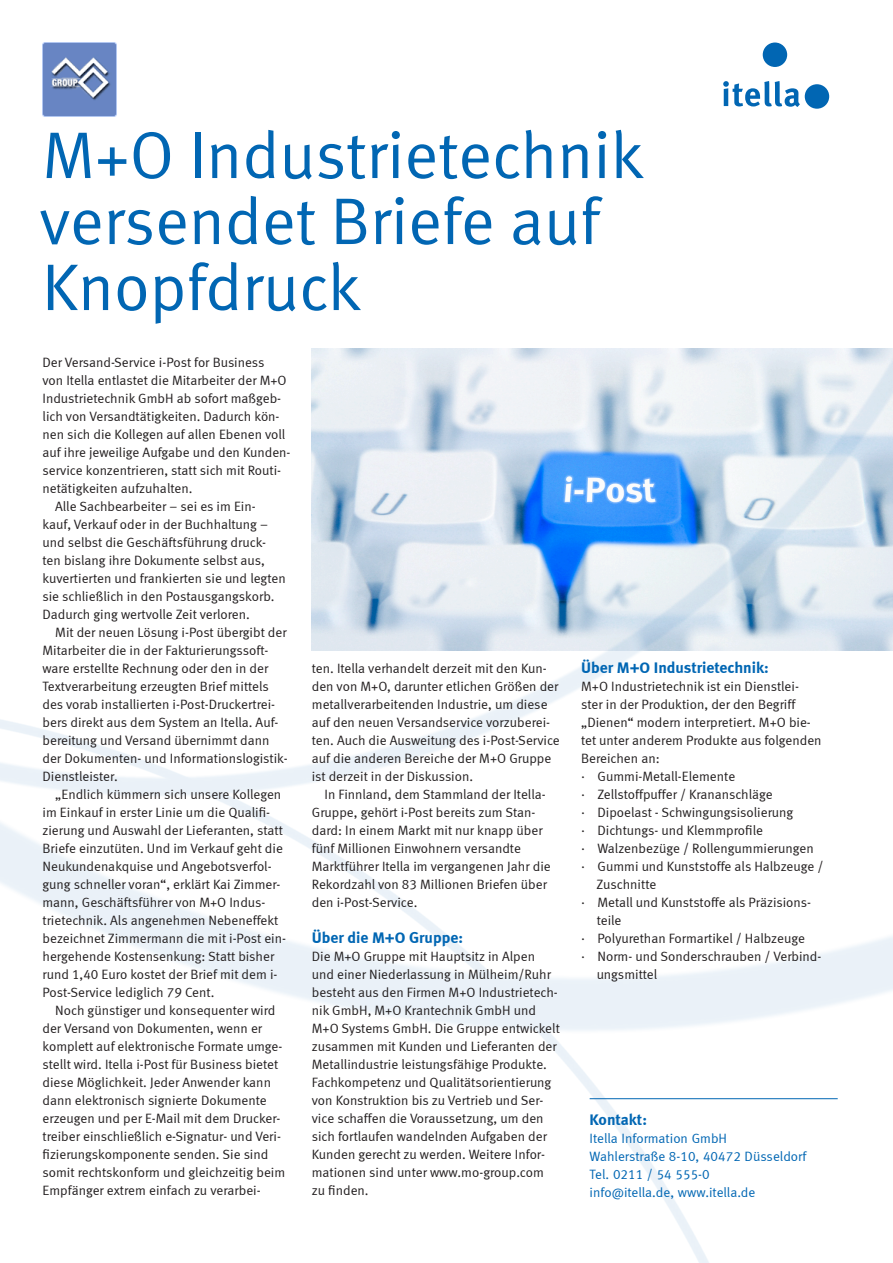
<style>
.page{position:relative;width:893px;height:1263px;background:#fff}
.page>*{position:absolute;margin:0;border:0;box-sizing:border-box;transform-origin:0 0}
.Cover_headline{font:66px/66px "Meta Normal LF";color:#0166b3}
.Body_1st_line_ind{font:15.75px "Meta Bold LF";color:#0166b3}
.Back_green_contact{font:15.75px "Meta Bold LF";color:#0166b3}
.Body{font:13.5px/18px "Meta Normal LF";color:#231f20}
.Body_1st_line_ind-2{font:13.5px/18px "Meta Normal LF";color:#231f20}
.Back_blue_contact{font:13.5px "Meta Normal LF";color:#0166b3}
</style>
<div class="page">
<img style="left:0;top:42px;width:893px;height:807px">
<div style="left:805px;top:84px;width:24px;height:25px;background:#0166b3;border-radius:50%"></div>
<div style="left:763px;top:43px;width:24px;height:24px;background:#0166b3;border-radius:50%"></div>
<svg style="left:723px;top:81px;width:77px;height:26px"></svg>
<hr style="left:590px;top:1098px;width:248px;height:1px;background:#0166b3">
<img style="left:43px;top:43px;width:73px;height:73px">
<p class="Cover_headline" style="left:40px;top:121px;width:606px">M+O Industrietechnik versendet Briefe auf<br>Knopfdruck</p>
<p class="Body" style="left:43px;top:353px;width:250px">Der Versand-Service i-Post for Business<br>von Itella entlastet die Mitarbeiter der M+O Industrietechnik GmbH ab sofort maßgeb&shy;lich von Versandtätigkeiten. Dadurch kön&shy;nen sich die Kollegen auf allen Ebenen voll auf ihre jeweilige Aufgabe und den Kunden&shy;service konzentrieren, statt sich mit Routi&shy;netätigkeiten aufzuhalten.</p>
<p class="Body" style="left:43px;top:497px;width:245px;text-indent:13px">Alle Sachbearbeiter – sei es im Ein&shy;kauf, Verkauf oder in der Buchhaltung – und selbst die Geschäftsführung druck&shy;ten bislang ihre Dokumente selbst aus, kuvertierten und frankierten sie und legten sie schließlich in den Postausgangskorb.<br>Dadurch ging wertvolle Zeit verloren.</p>
<p class="Body" style="left:43px;top:623px;width:247px;text-indent:13px">Mit der neuen Lösung i-Post übergibt der Mitarbeiter die in der Fakturierungssoft&shy;ware erstellte Rechnung oder den in der Textverarbeitung erzeugten Brief mittels des vorab installierten i-Post-Druckertrei&shy;bers direkt aus dem System an Itella. Auf&shy;bereitung und Versand übernimmt dann der Dokumenten- und Informationslogistik-Dienstleister.</p>
<p class="Body" style="left:43px;top:785px;width:245px;text-indent:13px">„Endlich kümmern sich unsere Kollegen im Einkauf in erster Linie um die Qualifi&shy;zierung und Auswahl der Lieferanten, statt Briefe einzutüten. Und im Verkauf geht die Neukundenakquise und Angebotsverfol&shy;gung schneller voran“, erklärt Kai Zimmer&shy;mann, Geschäftsführer von M+O Indus&shy;trietechnik. Als angenehmen Nebeneffekt bezeichnet Zimmermann die mit i-Post ein&shy;hergehende Kostensenkung: Statt bisher rund 1,40 Euro kostet der Brief mit dem i-Post-Service lediglich 79 Cent.</p>
<p class="Body" style="left:43px;top:1001px;width:244px;text-indent:13px">Noch günstiger und konsequenter wird der Versand von Dokumenten, wenn er komplett auf elektronische Formate umge&shy;stellt wird. Itella i-Post für Business bietet diese Möglichkeit. Jeder Anwender kann dann elektronisch signierte Dokumente erzeugen und per E-Mail mit dem Drucker&shy;treiber einschließlich e-Signatur- und Veri&shy;fizierungskomponente senden. Sie sind somit rechtskonform und gleichzeitig beim Empfänger extrem einfach zu verarbei-</p>
<p class="Body_1st_line_ind" style="left:581px;top:658px;width:189px">Über M+O Industrietechnik:</p>
<p class="Body_1st_line_ind-2" style="left:581px;top:677px;width:242px">M+O Industrietechnik ist ein Dienstlei&shy;ster in der Produktion, der den Begriff „Dienen“ modern interpretiert. M+O bie&shy;tet unter anderem Produkte aus folgenden Bereichen an:</p>
<p class="Body_1st_line_ind-2" style="left:581px;top:767px;width:156px">· Gummi-Metall-Elemente</p>
<p class="Body_1st_line_ind-2" style="left:581px;top:785px;width:193px">· Zellstoffpuffer / Krananschläge</p>
<p class="Body_1st_line_ind-2" style="left:581px;top:803px;width:214px">· Dipoelast - Schwingungsisolierung</p>
<p class="Body_1st_line_ind-2" style="left:581px;top:821px;width:183px">· Dichtungs- und Klemmprofile</p>
<p class="Body_1st_line_ind-2" style="left:581px;top:839px;width:234px">· Walzenbezüge / Rollengummierungen</p>
<p class="Body_1st_line_ind-2" style="left:581px;top:857px;width:244px">· Gummi und Kunststoffe als Halbzeuge /</p>
<p class="Body_1st_line_ind-2" style="left:596px;top:875px;width:61px">Zuschnitte</p>
<p class="Body_1st_line_ind-2" style="left:581px;top:893px;width:231px">· Metall und Kunststoffe als Präzisions-</p>
<p class="Body_1st_line_ind-2" style="left:597px;top:911px;width:26px">teile</p>
<p class="Body_1st_line_ind-2" style="left:581px;top:929px;width:225px">· Polyurethan Formartikel / Halbzeuge</p>
<p class="Body_1st_line_ind-2" style="left:581px;top:947px;width:242px">· Norm- und Sonderschrauben / Verbind-</p>
<p class="Body_1st_line_ind-2" style="left:597px;top:965px;width:62px">ungsmittel</p>
<p class="Body" style="left:312px;top:659px;width:250px">ten. Itella verhandelt derzeit mit den Kun&shy;den von M+O, darunter etlichen Größen der metallverarbeitenden Industrie, um diese auf den neuen Versandservice vorzuberei&shy;ten. Auch die Ausweitung des i-Post-Service auf die anderen Bereiche der M+O Gruppe ist derzeit in der Diskussion.</p>
<p class="Body" style="left:312px;top:785px;width:240px;text-indent:13px">In Finnland, dem Stammland der Itella-Gruppe, gehört i-Post bereits zum Stan&shy;dard: In einem Markt mit nur knapp über fünf Millionen Einwohnern versandte Marktführer Itella im vergangenen Jahr die Rekordzahl von 83 Millionen Briefen über den i-Post-Service.</p>
<p class="Body_1st_line_ind" style="left:312px;top:928px;width:153px">Über die M+O Gruppe:</p>
<p class="Body_1st_line_ind-2" style="left:312px;top:947px;width:250px">Die M+O Gruppe mit Hauptsitz in Alpen und einer Niederlassung in Mülheim/Ruhr besteht aus den Firmen M+O Industrietech&shy;nik GmbH, M+O Krantechnik GmbH und M+O Systems GmbH. Die Gruppe entwickelt zusammen mit Kunden und Lieferanten der Metallindustrie leistungsfähige Produkte.<br>Fachkompetenz und Qualitätsorientierung von Konstruktion bis zu Vertrieb und Ser&shy;vice schaffen die Voraussetzung, um den sich fortlaufen wandelnden Aufgaben der Kunden gerecht zu werden. Weitere Infor&shy;mationen sind unter www.mo-group.com zu finden.</p>
<p class="Back_green_contact" style="left:590px;top:1110px;width:59px">Kontakt:</p>
<p class="Back_blue_contact" style="left:590px;top:1131px;width:139px">Itella Information GmbH</p>
<p class="Back_blue_contact" style="left:590px;top:1149px;width:218px">Wahlerstraße 8-10, 40472 Düsseldorf</p>
<p class="Back_blue_contact" style="left:590px;top:1167px;width:122px">Tel. 0211 / 54 555-0</p>
<p class="Back_blue_contact" style="left:590px;top:1185px;width:167px">info@itella.de, www.itella.de</p>
</div>
